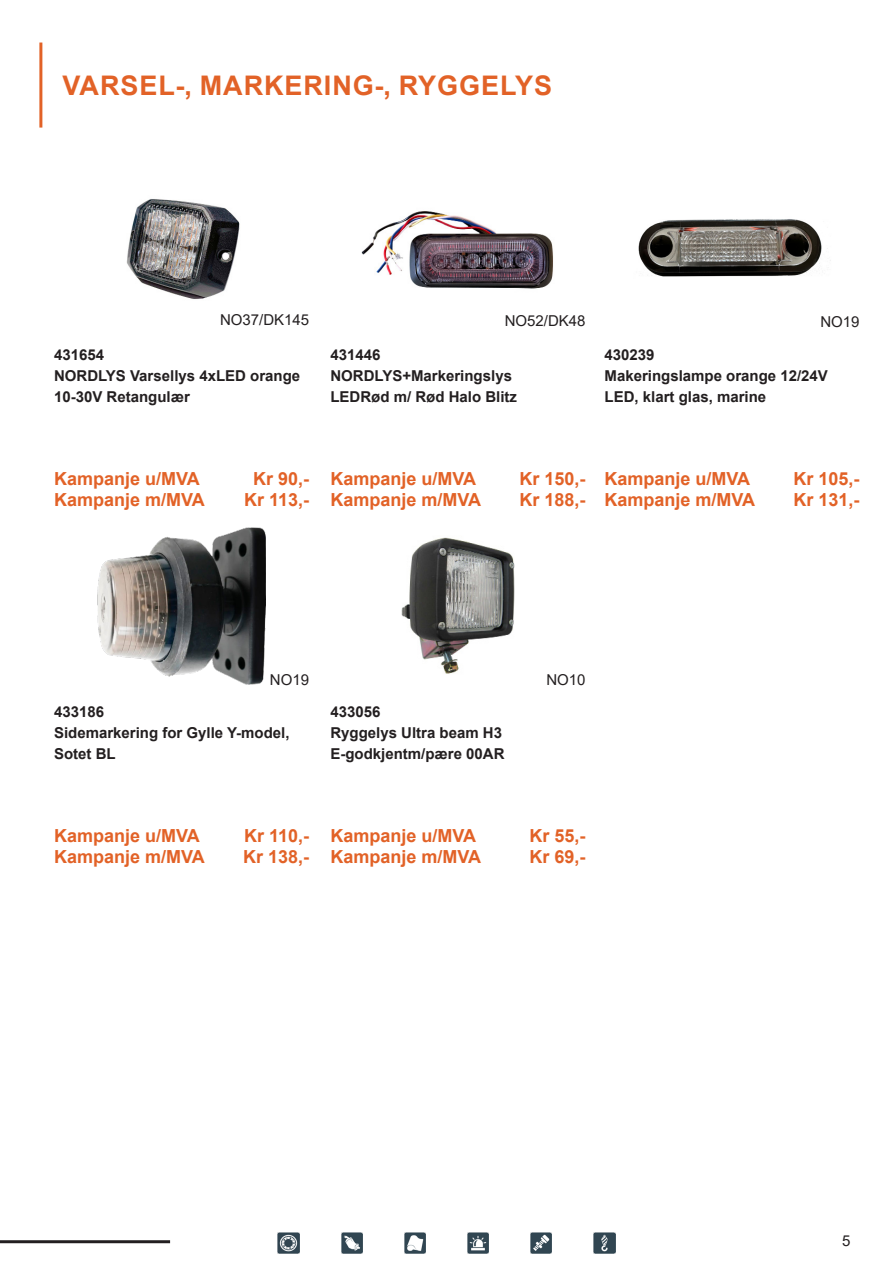
<style>
.page{position:relative;width:893px;height:1263px;background:#fff}
.page>*{position:absolute;margin:0;border:0;box-sizing:border-box;transform-origin:0 0}
.t1{font:700 27px "Arial";letter-spacing:.035em;color:#e26227}
.t2{font:700 18px "Arial";color:#e26227}
.t3{font:700 15px/21px "Arial";color:#231f20}
.t4{font:15px "Arial";color:#231f20}
</style>
<div class="page">
<hr style="left:0;top:1240px;width:170px;height:3px;background:#231f20">
<hr style="left:39px;top:43px;width:3px;height:85px;background:#e26227">
<img style="left:467px;top:1232px;width:22px;height:22px">
<img style="left:531px;top:1232px;width:21px;height:22px">
<img style="left:594px;top:1232px;width:21px;height:22px">
<img style="left:278px;top:1232px;width:21px;height:22px">
<img style="left:341px;top:1232px;width:21px;height:22px">
<img style="left:404px;top:1232px;width:21px;height:22px">
<img style="left:361px;top:211px;width:192px;height:78px">
<img style="left:126px;top:199px;width:114px;height:100px">
<img style="left:638px;top:219px;width:193px;height:58px">
<img style="left:401px;top:537px;width:114px;height:137px">
<img style="left:98px;top:527px;width:167px;height:158px">
<p class="t1" style="left:63px;top:66px;width:491px">VARSEL-, MARKERING-, RYGGELYS</p>
<p class="t4" style="left:220px;top:309px;width:91px">NO37/DK145</p>
<p class="t3" style="left:54px;top:344px;width:52px">431654</p>
<p class="t3" style="left:54px;top:365px;width:248px">NORDLYS Varsellys 4xLED orange<br>10-30V Retangulær</p>
<p class="t4" style="left:505px;top:311px;width:82px">NO52/DK48</p>
<p class="t3" style="left:330px;top:344px;width:52px">431446</p>
<p class="t3" style="left:330px;top:365px;width:183px">NORDLYS+Markeringslys</p>
<p class="t3" style="left:330px;top:386px;width:188px">LEDRød m/ Rød Halo Blitz</p>
<p class="t4" style="left:820px;top:312px;width:41px">NO19</p>
<p class="t3" style="left:604px;top:344px;width:52px">430239</p>
<p class="t3" style="left:604px;top:365px;width:225px">Makeringslampe orange 12/24V<br>LED, klart glas, marine</p>
<p class="t2" style="left:54px;top:466px;width:147px">Kampanje u/MVA</p>
<p class="t2" style="left:54px;top:487px;width:152px">Kampanje m/MVA</p>
<p class="t2" style="left:253px;top:466px;width:58px">Kr 90,-</p>
<p class="t2" style="left:244px;top:487px;width:67px">Kr 113,-</p>
<p class="t2" style="left:330px;top:466px;width:147px">Kampanje u/MVA</p>
<p class="t2" style="left:330px;top:487px;width:152px">Kampanje m/MVA</p>
<p class="t2" style="left:519px;top:466px;width:68px">Kr 150,-</p>
<p class="t2" style="left:519px;top:487px;width:68px">Kr 188,-</p>
<p class="t2" style="left:604px;top:466px;width:147px">Kampanje u/MVA</p>
<p class="t2" style="left:604px;top:487px;width:152px">Kampanje m/MVA</p>
<p class="t2" style="left:794px;top:466px;width:68px">Kr 105,-</p>
<p class="t2" style="left:794px;top:487px;width:68px">Kr 131,-</p>
<p class="t4" style="left:270px;top:669px;width:41px">NO19</p>
<p class="t3" style="left:54px;top:701px;width:52px">433186</p>
<p class="t3" style="left:54px;top:722px;width:237px">Sidemarkering for Gylle Y-model,<br>Sotet BL</p>
<p class="t3" style="left:330px;top:701px;width:52px">433056</p>
<p class="t3" style="left:330px;top:722px;width:173px">Ryggelys Ultra beam H3</p>
<p class="t3" style="left:330px;top:743px;width:176px">E-godkjentm/pære 00AR</p>
<p class="t4" style="left:546px;top:669px;width:41px">NO10</p>
<p class="t2" style="left:54px;top:823px;width:147px">Kampanje u/MVA</p>
<p class="t2" style="left:54px;top:844px;width:152px">Kampanje m/MVA</p>
<p class="t2" style="left:244px;top:823px;width:67px">Kr 110,-</p>
<p class="t2" style="left:243px;top:844px;width:68px">Kr 138,-</p>
<p class="t2" style="left:330px;top:823px;width:147px">Kampanje u/MVA</p>
<p class="t2" style="left:330px;top:844px;width:152px">Kampanje m/MVA</p>
<p class="t2" style="left:529px;top:823px;width:58px">Kr 55,-</p>
<p class="t2" style="left:529px;top:844px;width:58px">Kr 69,-</p>
<p class="t4" style="left:842px;top:1230px;width:10px">5</p>
</div>
